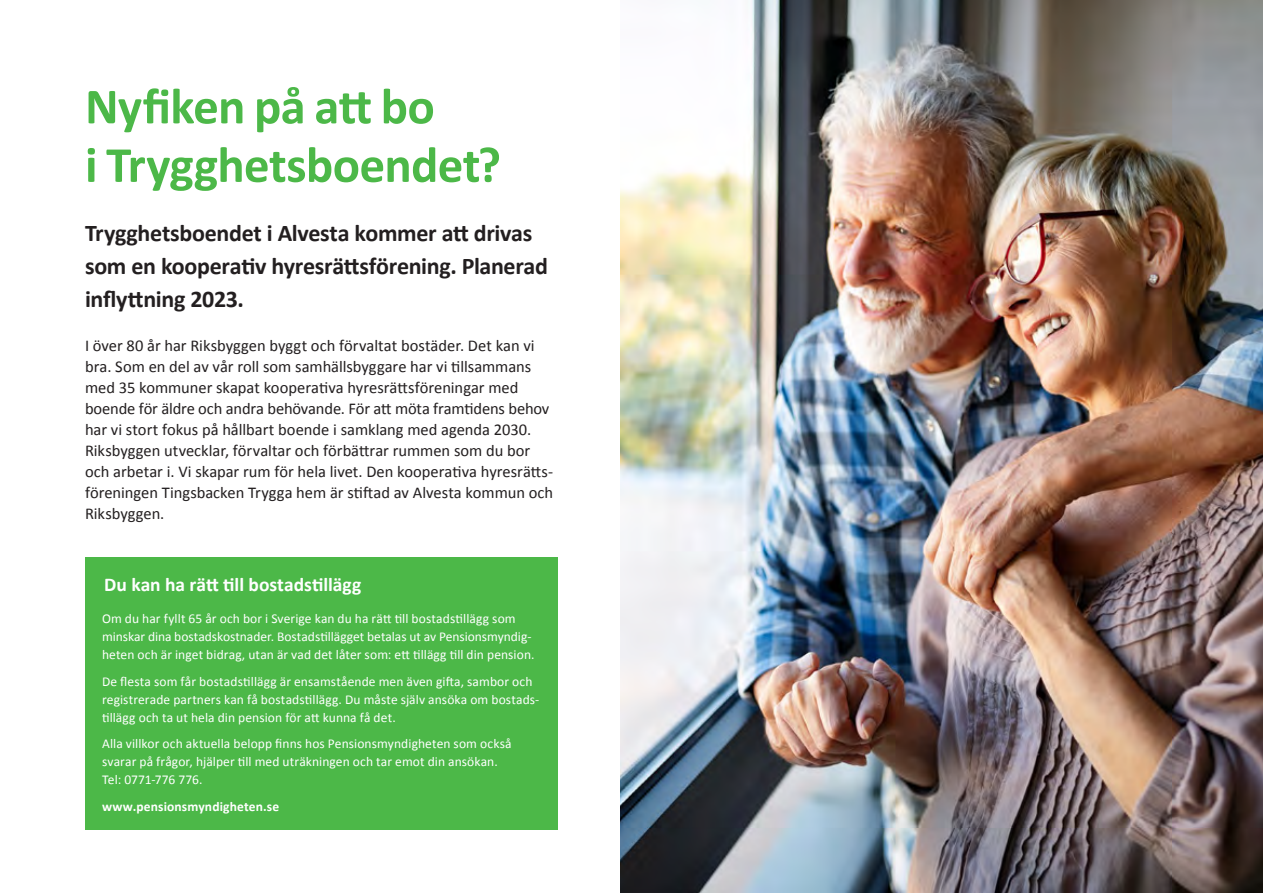
<style>
.page{position:relative;width:1263px;height:893px;background:#fff}
.page>*{position:absolute;margin:0;border:0;box-sizing:border-box;transform-origin:0 0}
.t1{font:700 51px/58.5px "Calibri";letter-spacing:-.015em;color:#4cb848}
.t2{font:700 24px/33px "Calibri";letter-spacing:-.015em;color:#231f20}
.t3{font:700 19.5px "Calibri";color:#fff}
.t4{font:16.5px/21px "Calibri";letter-spacing:-.005em;color:#231f20}
.t5{font:13.5px/18px "Calibri";letter-spacing:.005em;color:#fff}
.t6{font:700 13.5px "Calibri";letter-spacing:.01em;color:#fff}
</style>
<div class="page">
<div style="left:85px;top:557px;width:472px;height:272px;background:#4cb848"></div>
<img style="left:621px;top:0;width:642px;height:893px">
<h1 class="t1" style="left:85px;top:75px;width:417px">Nyfiken på att bo<br>i Trygghetsboendet?</h1>
<h2 class="t2" style="left:85px;top:216px;width:464px">Trygghetsboendet i Alvesta kommer att drivas som en kooperativ hyresrättsförening. Planerad inflyttning 2023.</h2>
<p class="t4" style="left:85px;top:334px;width:470px">I över 80 år har Riksbyggen byggt och förvaltat bostäder. Det kan vi bra. Som en del av vår roll som samhällsbyggare har vi tillsammans med 35 kommuner skapat kooperativa hyresrättsföreningar med boende för äldre och andra behövande. För att möta framtidens behov har vi stort fokus på hållbart boende i samklang med agenda 2030.<br>Riksbyggen utvecklar, förvaltar och förbättrar rummen som du bor och arbetar i. Vi skapar rum för hela livet. Den kooperativa hyresrätts&shy;föreningen Tingsbacken Trygga hem är stiftad av Alvesta kommun och Riksbyggen.</p>
<h3 class="t3" style="left:104px;top:571px;width:259px">Du kan ha rätt till bostadstillägg</h3>
<p class="t5" style="left:102px;top:609px;width:434px">Om du har fyllt 65 år och bor i Sverige kan du ha rätt till bostadstillägg som minskar dina bostadskostnader. Bostadstillägget betalas ut av Pensionsmyndig&shy;heten och är inget bidrag, utan är vad det låter som: ett tillägg till din pension.</p>
<p class="t5" style="left:102px;top:672px;width:439px">De flesta som får bostadstillägg är ensamstående men även gifta, sambor och registrerade partners kan få bostadstillägg. Du måste själv ansöka om bostads&shy;tillägg och ta ut hela din pension för att kunna få det.</p>
<p class="t5" style="left:102px;top:734px;width:411px">Alla villkor och aktuella belopp finns hos Pensionsmyndigheten som också svarar på frågor, hjälper till med uträkningen och tar emot din ansökan.<br>Tel: 0771-776 776.</p>
<p class="t6" style="left:102px;top:797px;width:179px">www.pensionsmyndigheten.se</p>
</div>
